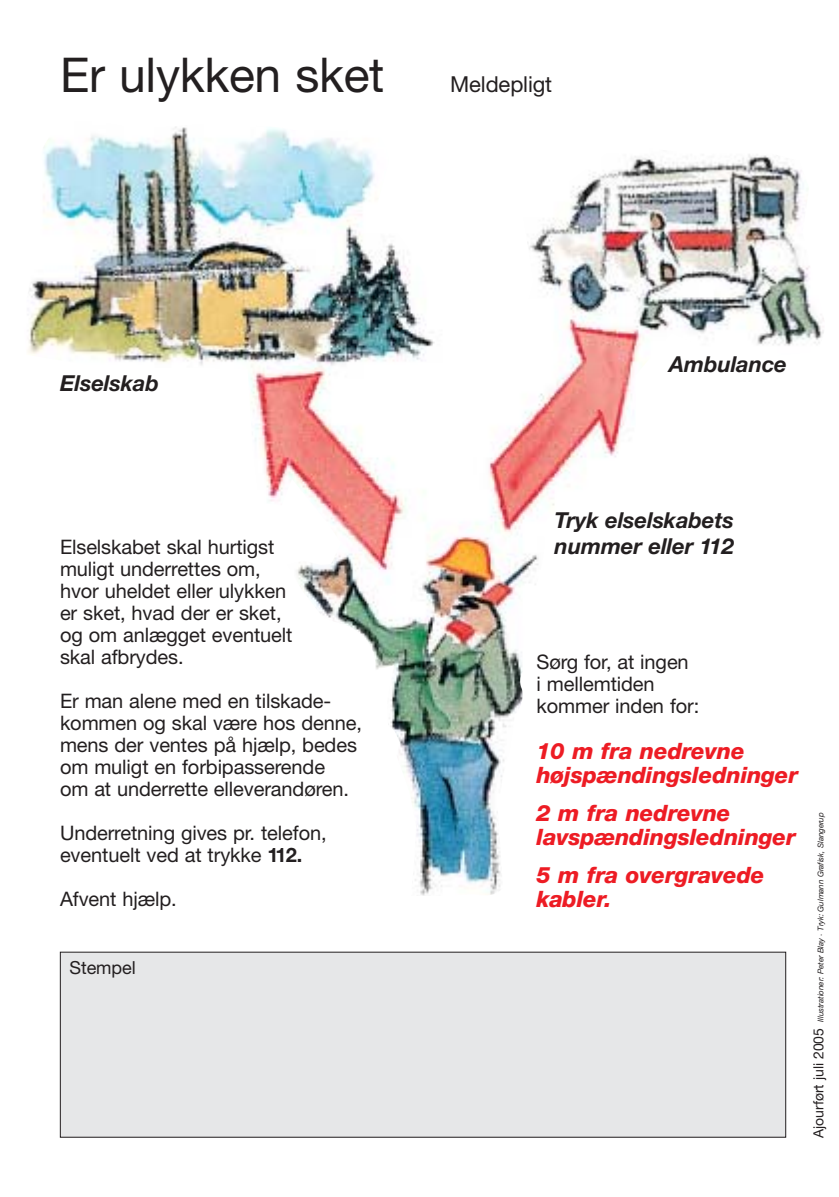
<style>
.page{position:relative;width:839px;height:1197px;background:#fff}
.page>*{position:absolute;margin:0;border:0;box-sizing:border-box;transform-origin:0 0}
.t1{font:48px "Helvetica Neue";letter-spacing:-.005em;color:#231f20}
.t2{font:italic 800 22.6px/24px "Helvetica Neue";letter-spacing:-.005em;color:#ed1c24}
.t3{font:italic 700 22px/26px "Helvetica Neue";letter-spacing:-.005em;color:#231f20}
.t4{font:22px "Helvetica Neue";letter-spacing:-.005em;color:#231f20}
.t5{font:20px/22px "Helvetica Neue";letter-spacing:-.005em;color:#231f20}
.t6{font:18px "Helvetica Neue";letter-spacing:-.005em;color:#231f20}
.t7{font:italic 8px "Helvetica Neue";letter-spacing:-.005em;color:#231f20}
.s1{font-weight:700}
.s2{font-style:normal;font-size:14px}
</style>
<div class="page">
<img style="left:28px;top:127px;width:796px;height:1011px">
<h1 class="t1" style="left:60px;top:58px;width:326px">Er ulykken sket</h1>
<p class="t4" style="left:450px;top:77px;width:103px">Meldepligt</p>
<p class="t3" style="left:60px;top:372px;width:100px">Elselskab</p>
<p class="t5" style="left:60px;top:538px;width:234px">Elselskabet skal hurtigst muligt underrettes om, hvor uheldet eller ulykken er sket, hvad der er sket, og om anlægget eventuelt skal afbrydes.</p>
<p class="t5" style="left:60px;top:692px;width:303px">Er man alene med en tilskade&shy;kommen og skal være hos denne, mens der ventes på hjælp, bedes om muligt en forbipasserende<br>om at underrette elleverandøren.</p>
<p class="t5" style="left:60px;top:824px;width:268px">Underretning gives pr. telefon, eventuelt ved at trykke <span class="s1">112.</span></p>
<p class="t5" style="left:60px;top:890px;width:118px">Afvent hjælp.</p>
<p class="t6" style="left:70px;top:960px;width:68px">Stempel</p>
<p class="t3" style="left:669px;top:353px;width:119px">Ambulance</p>
<p class="t3" style="left:554px;top:509px;width:181px">Tryk elselskabets nummer eller 112</p>
<p class="t5" style="left:536px;top:653px;width:164px">Sørg for, at ingen<br>i mellemtiden kommer inden for:</p>
<p class="t2" style="left:536px;top:741px;width:263px">10 m fra nedrevne højspændingsledninger</p>
<p class="t2" style="left:536px;top:803px;width:261px">2 m fra nedrevne lavspændingsledninger</p>
<p class="t2" style="left:536px;top:865px;width:230px">5 m fra overgravede kabler.</p>
<p class="t7" style="left:818px;top:1137px;width:327px;rotate:-90deg"><span class="s2">Ajourført juli 2005</span> Illustrationer: Peter Blay · Tryk: Gulmann Grafisk, Slangerup</p>
</div>
